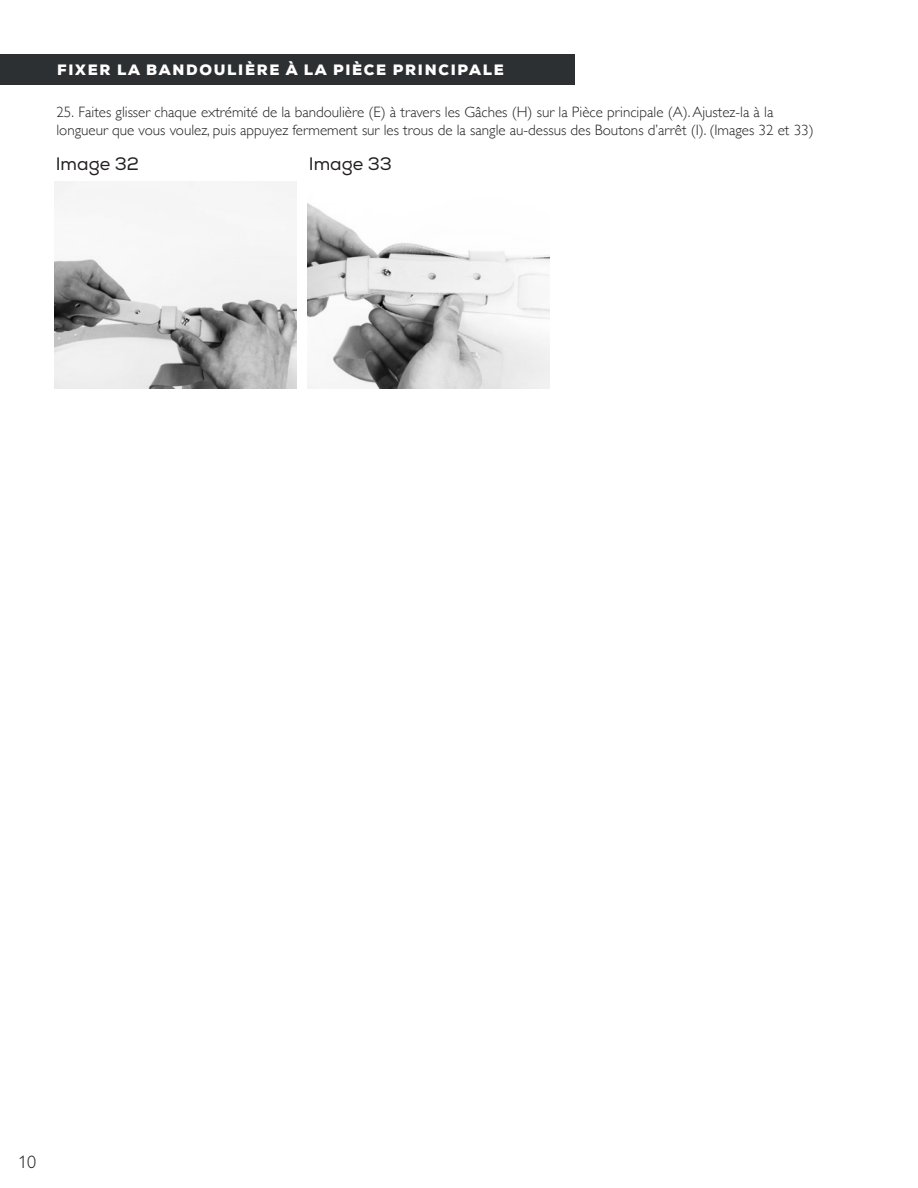
<style>
.page{position:relative;width:918px;height:1188px;background:#fff}
.page>*{position:absolute;margin:0;border:0;box-sizing:border-box;transform-origin:0 0}
.t1{font:18px "Nexa";color:#231f20}
.t2{font:300 18px "Gill Sans Nova";color:#231f20}
.t3{font:300 15px/18px "Gill Sans";color:#231f20}
.t4{font:900 15px "Nexa";letter-spacing:.115em;color:#fff}
</style>
<div class="page">
<img style="left:307px;top:203px;width:243px;height:186px">
<img style="left:54px;top:182px;width:243px;height:207px">
<div style="left:0;top:54px;width:575px;height:31px;background:#2d3032"></div>
<p class="t4" style="left:57px;top:60px;width:448px">FIXER LA BANDOULIÈRE À LA PIÈCE PRINCIPALE</p>
<p class="t3" style="left:56px;top:102px;width:759px">25. Faites glisser chaque extrémité de la bandoulière (E) à travers les Gâches (H) sur la Pièce principale (A). Ajustez-la à la longueur que vous voulez, puis appuyez fermement sur les trous de la sangle au-dessus des Boutons d’arrêt (I). (Images 32 et 33)</p>
<p class="t1" style="left:56px;top:153px;width:85px">Image 32</p>
<p class="t1" style="left:309px;top:153px;width:85px">Image 33</p>
<p class="t2" style="left:18px;top:1150px;width:19px">10</p>
</div>
